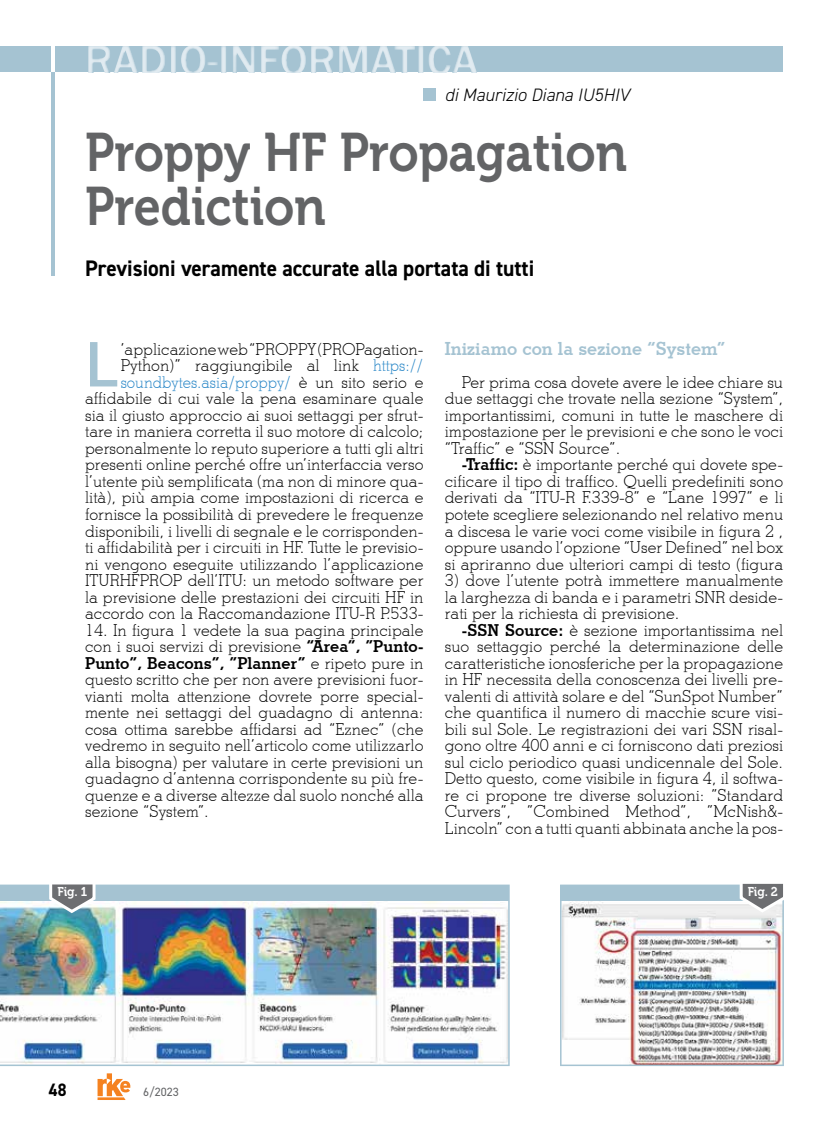
<style>
.page{position:relative;width:830px;height:1127px;background:#fff}
.page>*{position:absolute;margin:0;border:0;box-sizing:border-box;transform-origin:0 0}
.t1{font:600 64.35px "DIN2014";color:#a5c3d2}
.t2{font:54px/54px "Museo 700";color:#636466;scale:.9 1}
.t3{font:700 22.5px "DIN2014";color:#000;scale:.95 1}
.t4{font:700 18.15px "Stymie BT";color:#a5c3d2}
.t5{font:italic 300 18px "DIN2014";color:#000}
.t6{font:700 18px "DIN2014";color:#000;scale:.9 1}
.t7{font:300 16.5px/16.5px "Stymie BT";color:#000;text-align:justify}
.t8{font:12.75px "Museo 700";letter-spacing:-.01em;color:#fff;scale:.95 1}
.t9{font:12px "DIN2014";color:#636466}
.s1{color:#2484c6}
.s2{font-weight:700}
</style>
<div class="page">
<svg style="left:97px;top:1073px;width:33px;height:27px"></svg>
<div style="left:0;top:47px;width:782px;height:25px;background:#a5c3d2"></div>
<img style="left:88px;top:46px;width:389px;height:27px">
<img style="left:88px;top:47px;width:389px;height:25px">
<hr style="left:51px;top:72px;width:3px;height:204px;background:#a5c3d2">
<hr style="left:51px;top:21px;width:3px;height:51px;background:#fff">
<div style="left:423px;top:88px;width:13px;height:12px;background:#a5c3d2"></div>
<img style="left:0;top:884px;width:509px;height:182px">
<svg style="left:560px;top:884px;width:223px;height:182px"></svg>
<svg style="left:49px;top:884px;width:46px;height:29px"></svg>
<svg style="left:739px;top:883px;width:45px;height:29px"></svg>
<p class="t5" style="left:444px;top:83px;width:186px">di Maurizio Diana IU5HIV</p>
<h2 class="t2" style="left:85px;top:126px;width:603px">Proppy HF Propagation<br>Prediction</h2>
<h3 class="t3" style="left:85px;top:253px;width:474px">Previsioni veramente accurate alla portata di tutti</h3>
<h1 class="t1" style="left:85px;top:322px;width:34px">L</h1>
<p class="t7" style="left:85px;top:341px;width:340px;text-align:right">’applicazione web “PROPPY (PROPagation-Python)” raggiungibile al link <span class="s1">https:// soundbytes.asia/proppy/</span> è un sito serio e affidabile di cui vale la pena esaminare quale sia il giusto approccio ai suoi settaggi per sfrut&shy;tare in maniera corretta il suo motore di calcolo; personalmente lo reputo superiore a tutti gli altri presenti online perché offre un’interfaccia verso l’utente più semplificata (ma non di minore qua&shy;lità), più ampia come impostazioni di ricerca e fornisce la possibilità di prevedere le frequenze disponibili, i livelli di segnale e le corrisponden&shy;ti affidabilità per i circuiti in HF. Tutte le previsio&shy;ni vengono eseguite utilizzando l’applicazione ITURHFPROP dell’ITU: un metodo software per la previsione delle prestazioni dei circuiti HF in accordo con la Raccomandazione ITU-R P.533-</p>
<p class="t7" style="left:85px;top:621px;width:340px">14. In figura 1 vedete la sua pagina principale con i suoi servizi di previsione <span class="s2">“Area”, ”Punto-Punto”, Beacons”, ”Planner”</span> e ripeto pure in questo scritto che per non avere previsioni fuor&shy;vianti molta attenzione dovrete porre special&shy;mente nei settaggi del guadagno di antenna: cosa ottima sarebbe affidarsi ad “Eznec” (che vedremo in seguito nell’articolo come utilizzarlo alla bisogna) per valutare in certe previsioni un guadagno d’antenna corrispondente su più fre&shy;quenze e a diverse altezze dal suolo nonché alla sezione “System”.</p>
<p class="t4" style="left:444px;top:337px;width:282px">Iniziamo con la sezione “System”</p>
<p class="t7" style="left:444px;top:374px;width:340px;text-indent:17px">Per prima cosa dovete avere le idee chiare su due settaggi che trovate nella sezione “System”, importantissimi, comuni in tutte le maschere di impostazione per le previsioni e che sono le voci “Traffic” e “SSN Source”.</p>
<p class="t7" style="left:444px;top:456px;width:340px;text-indent:17px"><span class="s2">-Traffic:</span> è importante perché qui dovete spe&shy;cificare il tipo di traffico. Quelli predefiniti sono derivati da “ITU-R F.339-8” e “Lane 1997” e li potete scegliere selezionando nel relativo menu a discesa le varie voci come visibile in figura 2 , oppure usando l’opzione “User Defined” nel box si apriranno due ulteriori campi di testo (figura</p>
<p class="t7" style="left:444px;top:572px;width:340px">3) dove l’utente potrà immettere manualmente la larghezza di banda e i parametri SNR deside&shy;rati per la richiesta di previsione.</p>
<p class="t7" style="left:444px;top:621px;width:340px;text-indent:17px"><span class="s2">-SSN Source:</span> è sezione importantissima nel suo settaggio perché la determinazione delle caratteristiche ionosferiche per la propagazione in HF necessita della conoscenza dei livelli pre&shy;valenti di attività solare e del “SunSpot Number” che quantifica il numero di macchie scure visi&shy;bili sul Sole. Le registrazioni dei vari SSN risal&shy;gono oltre 400 anni e ci forniscono dati preziosi sul ciclo periodico quasi undicennale del Sole.<br>Detto questo, come visibile in figura 4, il softwa&shy;re ci propone tre diverse soluzioni: ”Standard Curvers”, ”Combined Method”, ”McNish&amp;- Lincoln” con a tutti quanti abbinata anche la pos-</p>
<p class="t8" style="left:57px;top:885px;width:33px">Fig. 1</p>
<p class="t8" style="left:747px;top:884px;width:33px">Fig. 2</p>
<p class="t6" style="left:49px;top:1078px;width:21px">48</p>
<p class="t9" style="left:143px;top:1084px;width:37px">6/2023</p>
</div>
